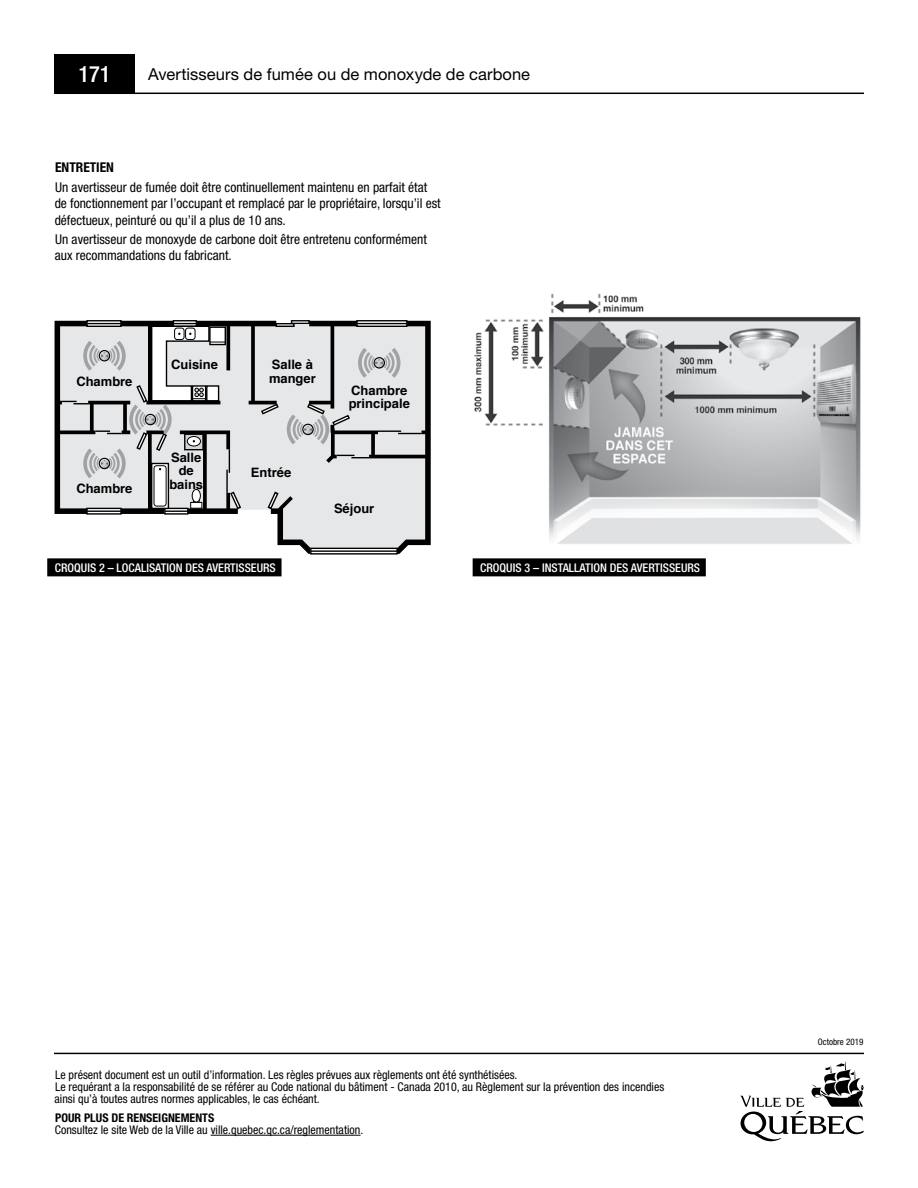
<style>
.page{position:relative;width:918px;height:1188px;background:#fff}
.page>*{position:absolute;margin:0;border:0;box-sizing:border-box;transform-origin:0 0}
.t1{font:500 condensed 22.5px "Helvetica Neue";color:#fff}
.t2{font:16.5px "Helvetica Neue";color:#000}
.t3{font:condensed 13.5px/16.5px "Helvetica Neue";color:#000}
.t4{font:700 condensed 13.5px "Helvetica Neue";color:#000}
.t5{font:700 12.9px/13.6px "Helvetica";color:#000}
.t6{font:condensed 12px/12px "Helvetica Neue";color:#000}
.t7{font:500 condensed 12px "Helvetica Neue";color:#fff}
.t8{font:700 condensed 12px "Helvetica Neue";color:#000}
.t9{font:condensed 9px "Helvetica Neue";color:#000}
</style>
<div class="page">
<svg style="left:740px;top:1061px;width:124px;height:80px"></svg>
<hr style="left:54px;top:1053px;width:810px;height:1px;background:#000">
<hr style="left:211px;top:1135px;width:150px;height:1px;background:#000">
<div style="left:54px;top:54px;width:81px;height:39px;background:#000"></div>
<hr style="left:54px;top:93px;width:810px;height:1px;background:#000">
<img style="left:474px;top:293px;width:387px;height:251px">
<div style="left:473px;top:558px;width:233px;height:18px;background:#000"></div>
<div style="left:47px;top:558px;width:235px;height:18px;background:#000"></div>
<svg style="left:55px;top:321px;width:376px;height:233px;fill:#e6e7e8"></svg>
<svg style="left:358px;top:322px;width:48px;height:3px"></svg>
<div style="left:356px;top:320px;width:52px;height:7px;border:1px solid #000"></div>
<hr style="left:357px;top:323px;width:50px;height:1px;background:#000">
<div style="left:311px;top:548px;width:86px;height:6px;background:#fff"></div>
<div style="left:310px;top:548px;width:88px;height:7px;border:1px solid #000"></div>
<hr style="left:311px;top:550px;width:86px;height:2px;background:#000">
<div style="left:173px;top:321px;width:23px;height:5px;background:#e2e2e2"></div>
<div style="left:173px;top:320px;width:24px;height:7px;border:1px solid #000"></div>
<div style="left:87px;top:321px;width:34px;height:5px;background:#e2e2e2"></div>
<div style="left:86px;top:320px;width:36px;height:7px;border:1px solid #000"></div>
<svg style="left:166px;top:510px;width:21px;height:3px"></svg>
<div style="left:164px;top:508px;width:25px;height:7px;border:1px solid #000"></div>
<svg style="left:165px;top:511px;width:23px;height:1px"></svg>
<svg style="left:88px;top:510px;width:32px;height:3px"></svg>
<div style="left:86px;top:508px;width:36px;height:7px;border:1px solid #000"></div>
<hr style="left:87px;top:511px;width:34px;height:1px;background:#000">
<div style="left:291px;top:320px;width:19px;height:4px;border:1px solid #000"></div>
<div style="left:276px;top:323px;width:19px;height:4px;border:1px solid #000"></div>
<svg style="left:229px;top:491px;width:13px;height:19px"></svg>
<svg style="left:267px;top:491px;width:13px;height:19px"></svg>
<svg style="left:260px;top:403px;width:20px;height:12px"></svg>
<svg style="left:337px;top:455px;width:32px;height:3px"></svg>
<svg style="left:378px;top:431px;width:43px;height:3px"></svg>
<hr style="left:226px;top:470px;width:2px;height:23px;background:#000">
<svg style="left:153px;top:478px;width:14px;height:29px"></svg>
<div style="left:151px;top:463px;width:18px;height:46px;border:1px solid #000"></div>
<div style="left:154px;top:466px;width:12px;height:40px;background:#fff;border-radius:3px"></div>
<div style="left:154px;top:465px;width:12px;height:41px;border:1px solid #000;border-radius:3px"></div>
<div style="left:193px;top:494px;width:6px;height:14px;border:1px solid #000"></div>
<div style="left:192px;top:489px;width:8px;height:13px;background:#fff;border-radius:50%"></div>
<div style="left:192px;top:489px;width:9px;height:13px;border:1px solid #000;border-radius:50%"></div>
<div style="left:191px;top:502px;width:11px;height:6px;background:#fff"></div>
<div style="left:190px;top:502px;width:12px;height:7px;border:1px solid #000"></div>
<svg style="left:287px;top:403px;width:64px;height:41px;background:#bdbebf"></svg>
<svg style="left:358px;top:348px;width:43px;height:30px"></svg>
<svg style="left:62px;top:323px;width:168px;height:155px;background:#cacacb"></svg>
<h1 class="t1" style="left:78px;top:61px;width:34px">171</h1>
<h2 class="t2" style="left:148px;top:64px;width:383px">Avertisseurs de fumée ou de monoxyde de carbone</h2>
<p class="t4" style="left:55px;top:160px;width:60px">ENTRETIEN</p>
<p class="t3" style="left:55px;top:179px;width:387px">Un avertisseur de fumée doit être continuellement maintenu en parfait état de fonctionnement par l’occupant et remplacé par le propriétaire, lorsqu’il est défectueux, peinturé ou qu’il a plus de 10 ans.</p>
<p class="t3" style="left:55px;top:231px;width:374px">Un avertisseur de monoxyde de carbone doit être entretenu conformément aux recommandations du fabricant.</p>
<p class="t5" style="left:76px;top:375px;width:58px">Chambre</p>
<p class="t5" style="left:76px;top:481px;width:58px">Chambre</p>
<p class="t5" style="left:171px;top:358px;width:48px">Cuisine</p>
<p class="t5" style="left:269px;top:358px;width:48px">Salle à manger</p>
<p class="t5" style="left:169px;top:450px;width:35px;text-align:center">Salle de bains</p>
<p class="t5" style="left:251px;top:466px;width:42px">Entrée</p>
<p class="t5" style="left:349px;top:384px;width:63px">Chambre principale</p>
<p class="t5" style="left:334px;top:502px;width:42px">Séjour</p>
<p class="t7" style="left:55px;top:561px;width:222px">CROQUIS 2 – LOCALISATION DES AVERTISSEURS</p>
<p class="t7" style="left:480px;top:561px;width:221px">CROQUIS 3 – INSTALLATION DES AVERTISSEURS</p>
<p class="t6" style="left:55px;top:1069px;width:611px">Le présent document est un outil d’information. Les règles prévues aux règlements ont été synthétisées.<br>Le requérant a la responsabilité de se référer au Code national du bâtiment - Canada 2010, au Règlement sur la prévention des incendies ainsi qu’à toutes autres normes applicables, le cas échéant.</p>
<p class="t8" style="left:55px;top:1110px;width:161px">POUR PLUS DE RENSEIGNEMENTS</p>
<p class="t6" style="left:55px;top:1124px;width:310px">Consultez le site Web de la Ville au ville.quebec.qc.ca/reglementation.</p>
<p class="t9" style="left:818px;top:1037px;width:47px">Octobre 2019</p>
</div>
